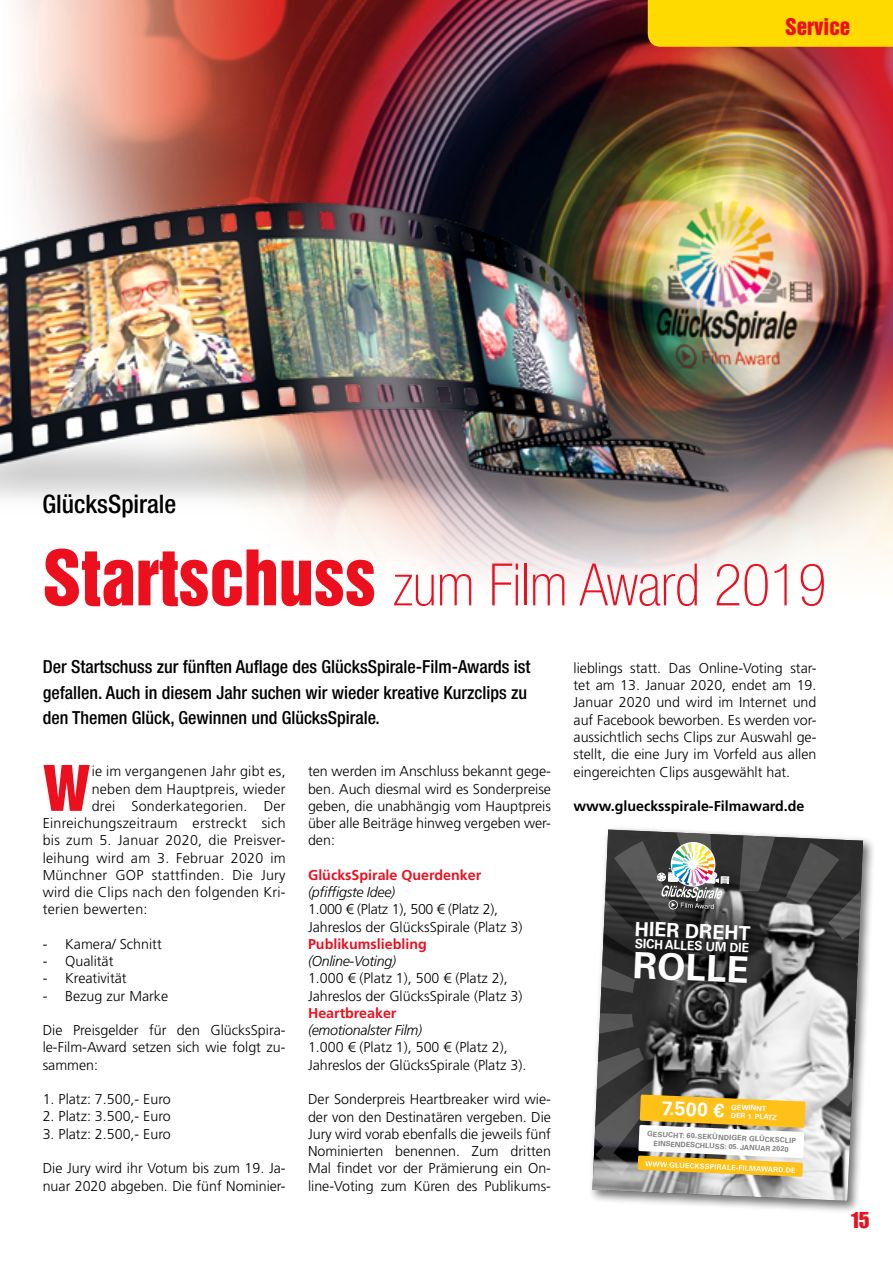
<style>
.page{position:relative;width:893px;height:1263px;background:#fff}
.page>*{position:absolute;margin:0;border:0;box-sizing:border-box;transform-origin:0 0}
.t1{font:100 condensed 58.5px "Helvetica Neue LT Std";color:#ec101f}
.t2{font:57.45px "Helvetica Inserat LT Std";color:#ec101f}
.t3{font:700 36.3px "Univers LT Std";color:#fff}
.t4{font:500 condensed 25.5px "Helvetica Neue LT Std";color:#000}
.t5{font:22.5px "Impact LT Std";color:#ec101f}
.t6{font:21px "Helvetica Inserat LT Std";color:#ec101f}
.t7{font:700 19.65px "Univers LT Std";color:#fff}
.t8{font:500 condensed 18px/25.5px "Helvetica Neue LT Std";color:#000}
.t9{font:300 14.25px/17.2px "Frutiger LT Std";color:#000;text-align:justify}
.t10{font:300 14.25px "Frutiger LT Std";letter-spacing:.02em;color:#000}
.t11{font:700 14.25px "Frutiger LT Std";color:#ec101f}
.t12{font:italic 300 14.25px "Frutiger LT Std";letter-spacing:-.02em;color:#000}
.t13{font:700 14.25px "Frutiger LT Std";color:#000}
.t14{font:700 12.9px "Univers LT Std";color:#fff;scale:.95 1}
.t15{font:700 7.2px/9px "Univers LT Std";color:#838283;text-align:center}
.t16{font:700 7.2px/8.2px "Univers LT Std";color:#fff}
.s1{font-family:"Helvetica Inserat LT Std";font-weight:400;font-stretch:normal;font-size:69.9px}
</style>
<div class="page">
<img style="left:17px;top:0;width:876px;height:583px">
<img style="left:0;top:179px;width:733px;height:376px">
<div style="left:648px;top:0;width:245px;height:47px;background:#ffda00"></div>
<div style="left:588px;top:826px;width:287px;height:388px;background:#000;opacity:.55"></div>
<svg style="left:592px;top:829px;width:271px;height:372px;background:#858075"></svg>
<svg style="left:593px;top:1190px;width:17px;height:3px"></svg>
<h3 class="t4" style="left:43px;top:488px;width:135px">GlücksSpirale</h3>
<h3 class="t6" style="left:785px;top:14px;width:67px">Service</h3>
<h1 class="t1" style="left:42px;top:552px;width:785px"><span class="s1">Startschuss</span> zum Film Award 2019</h1>
<p class="t8" style="left:43px;top:654px;width:489px">Der Startschuss zur fünften Auflage des GlücksSpirale-Film-Awards ist gefallen. Auch in diesem Jahr suchen wir wieder kreative Kurzclips zu den Themen Glück, Gewinnen und GlücksSpirale.</p>
<h2 class="t2" style="left:43px;top:754px;width:49px">W</h2>
<p class="t10" style="left:92px;top:763px;width:195px">ie im vergangenen Jahr gibt es,</p>
<p class="t9" style="left:308px;top:763px;width:244px">ten werden im Anschluss bekannt gege&shy;ben. Auch diesmal wird es Sonderpreise geben, die unabhängig vom Hauptpreis über alle Beiträge hinweg vergeben wer&shy;den:</p>
<p class="t11" style="left:308px;top:866px;width:175px">GlücksSpirale Querdenker</p>
<p class="t12" style="left:308px;top:884px;width:89px">(pfiffigste Idee)</p>
<p class="t9" style="left:308px;top:901px;width:216px">1.000 € (Platz 1), 500 € (Platz 2),<br>Jahreslos der GlücksSpirale (Platz 3)</p>
<p class="t11" style="left:308px;top:935px;width:120px">Publikumsliebling</p>
<p class="t12" style="left:308px;top:953px;width:89px">(Online-Voting)</p>
<p class="t9" style="left:308px;top:970px;width:216px">1.000 € (Platz 1), 500 € (Platz 2),<br>Jahreslos der GlücksSpirale (Platz 3)</p>
<p class="t11" style="left:308px;top:1005px;width:90px">Heartbreaker</p>
<p class="t12" style="left:308px;top:1022px;width:116px">(emotionalster Film)</p>
<p class="t9" style="left:308px;top:1039px;width:220px">1.000 € (Platz 1), 500 € (Platz 2),<br>Jahreslos der GlücksSpirale (Platz 3).</p>
<p class="t9" style="left:308px;top:1091px;width:244px">Der Sonderpreis Heartbreaker wird wie&shy;der von den Destinatären vergeben. Die Jury wird vorab ebenfalls die jeweils fünf Nominierten benennen. Zum dritten Mal findet vor der Prämierung ein On&shy;line-Voting zum Küren des Publikums-</p>
<p class="t10" style="left:92px;top:781px;width:195px">neben dem Hauptpreis, wieder</p>
<p class="t10" style="left:92px;top:798px;width:195px">drei Sonderkategorien. Der</p>
<p class="t10" style="left:43px;top:815px;width:244px">Einreichungszeitraum erstreckt sich</p>
<p class="t10" style="left:43px;top:832px;width:244px">bis zum 5. Januar 2020, die Preisver-</p>
<p class="t10" style="left:43px;top:850px;width:244px">leihung wird am 3. Februar 2020 im</p>
<p class="t10" style="left:43px;top:867px;width:244px">Münchner GOP stattfinden. Die Jury</p>
<p class="t10" style="left:43px;top:884px;width:244px">wird die Clips nach den folgenden Kri-</p>
<p class="t10" style="left:43px;top:901px;width:106px">terien bewerten:</p>
<p class="t9" style="left:43px;top:935px;width:121px">- Kamera/ Schnitt</p>
<p class="t9" style="left:43px;top:953px;width:72px">- Qualität</p>
<p class="t9" style="left:43px;top:970px;width:85px">- Kreativität</p>
<p class="t9" style="left:43px;top:987px;width:127px">- Bezug zur Marke</p>
<p class="t9" style="left:43px;top:1022px;width:244px">Die Preisgelder für den GlücksSpira&shy;le-Film-Award setzen sich wie folgt zu&shy;sammen:</p>
<p class="t9" style="left:43px;top:1091px;width:130px">1. Platz: 7.500,- Euro</p>
<p class="t9" style="left:43px;top:1108px;width:130px">2. Platz: 3.500,- Euro</p>
<p class="t9" style="left:43px;top:1125px;width:130px">3. Platz: 2.500,- Euro</p>
<p class="t9" style="left:43px;top:1160px;width:244px">Die Jury wird ihr Votum bis zum 19. Ja&shy;nuar 2020 abgeben. Die fünf Nominier-</p>
<p class="t9" style="left:573px;top:660px;width:244px">lieblings statt. Das Online-Voting star&shy;tet am 13. Januar 2020, endet am 19.<br>Januar 2020 und wird im Internet und auf Facebook beworben. Es werden vor&shy;aussichtlich sechs Clips zur Auswahl ge&shy;stellt, die eine Jury im Vorfeld aus allen eingereichten Clips ausgewählt hat.</p>
<p class="t13" style="left:573px;top:798px;width:232px">www.gluecksspirale-Filmaward.de</p>
<h3 class="t7" style="left:635px;top:917px;width:117px;rotate:2deg">HIER DREHT</h3>
<p class="t14" style="left:635px;top:935px;width:122px;rotate:3deg">SICH ALLES UM DIE</p>
<h3 class="t3" style="left:634px;top:944px;width:117px;rotate:2deg">ROLLE</h3>
<h3 class="t7" style="left:662px;top:1096px;width:64px;rotate:2deg">7.500 €</h3>
<p class="t16" style="left:732px;top:1103px;width:47px;rotate:3deg">GEWINNT<br>DER 1. PLATZ</p>
<p class="t15" style="left:647px;top:1129px;width:150px;rotate:3deg">GESUCHT: 60-SEKÜNDIGER GLÜCKSCLIP<br>EINSENDESCHLUSS: 05. JANUAR 2020</p>
<p class="t16" style="left:645px;top:1159px;width:152px;rotate:3deg">WWW.GLUECKSSPIRALE-FILMAWARD.DE</p>
<h3 class="t5" style="left:850px;top:1207px;width:21px">15</h3>
</div>
